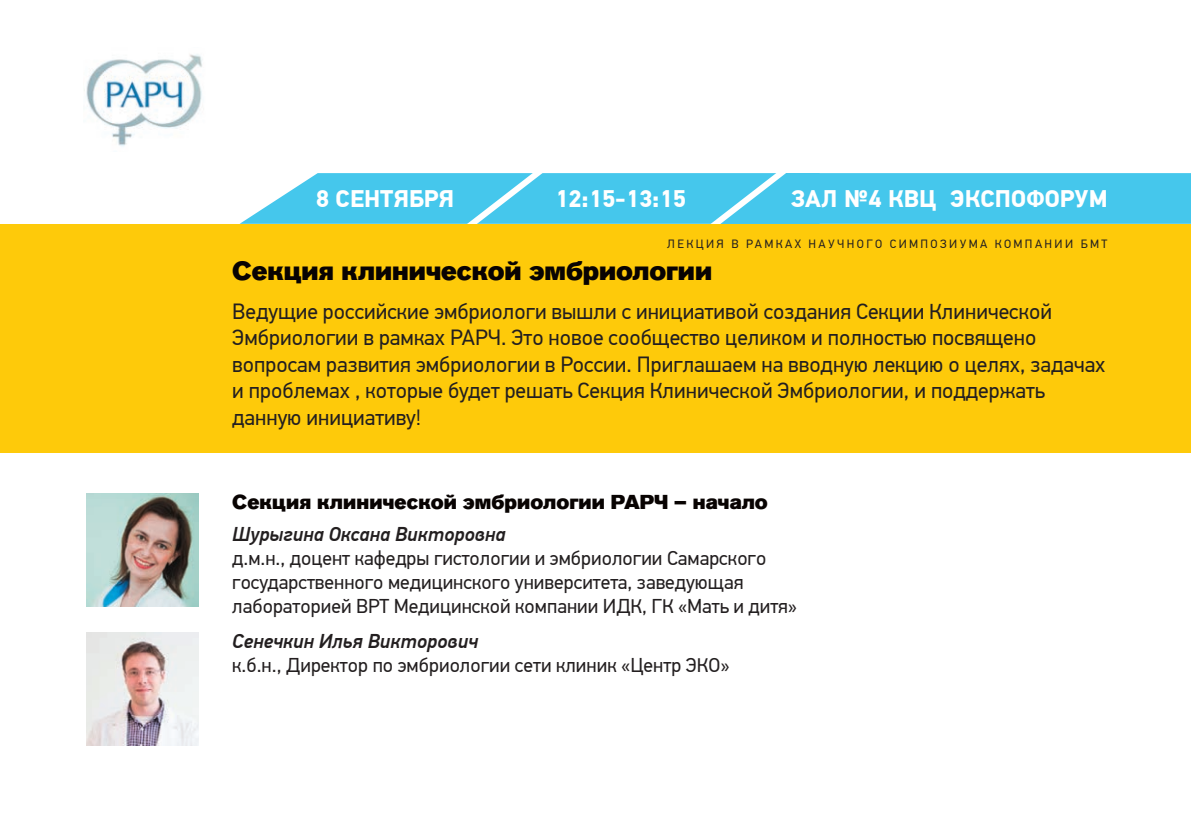
<style>
.page{position:relative;width:1191px;height:840px;background:#fff}
.page>*{position:absolute;margin:0;border:0;box-sizing:border-box;transform-origin:0 0}
.Артикул{font:26px "Akzidenz Grotesk Pro Super";color:#080302}
.t1{font:700 24px "PF Din Text Pro";color:#fff}
.t2{font:22px/26.4px "PF Din Text Pro";color:#231f20}
.t3{font:20px/24px "PF Din Text Pro";color:#231f20}
.t4{font:italic 500 20px "PF Din Text Pro";color:#231f20}
.Артикул-2{font:20px "Akzidenz Grotesk Pro Super";letter-spacing:.005em;color:#080302}
.t5{font:12px "PF Din Text Pro";letter-spacing:.2em;color:#231f20}
</style>
<div class="page">
<img style="left:86px;top:494px;width:113px;height:112px">
<img style="left:86px;top:633px;width:113px;height:112px">
<img style="left:84px;top:54px;width:119px;height:93px">
<svg style="left:240px;top:173px;width:950px;height:51px;background:#51caed"></svg>
<div style="left:0;top:224px;width:1190px;height:228px;background:#feca0a"></div>
<p class="t1" style="left:316px;top:185px;width:140px">8 СЕНТЯБРЯ</p>
<p class="t1" style="left:555px;top:185px;width:132px">12:15-13:15</p>
<p class="t1" style="left:791px;top:185px;width:318px">ЗАЛ №4 КВЦ ЭКСПОФОРУМ</p>
<p class="t5" style="left:667px;top:237px;width:441px">ЛЕКЦИЯ В РАМКАХ НАУЧНОГО СИМПОЗИУМА КОМПАНИИ БМТ</p>
<p class="Артикул" style="left:232px;top:254px;width:481px">Секция клинической эмбриологии</p>
<p class="t2" style="left:232px;top:298px;width:874px">Ведущие российские эмбриологи вышли с инициативой создания Секции Клинической Эмбриологии в рамках РАРЧ. Это новое сообщество целиком и полностью посвящено вопросам развития эмбриологии в России. Приглашаем на вводную лекцию о целях, задачах и проблемах , которые будет решать Секция Клинической Эмбриологии, и поддержать данную инициативу!</p>
<p class="Артикул-2" style="left:232px;top:489px;width:537px">Секция клинической эмбриологии РАРЧ – начало</p>
<p class="t4" style="left:232px;top:522px;width:275px">Шурыгина Оксана Викторовна</p>
<p class="t3" style="left:232px;top:546px;width:566px">д.м.н., доцент кафедры гистологии и эмбриологии Самарского государственного медицинского университета, заведующая лабораторией ВРТ Медицинской компании ИДК, ГК «Мать и дитя»</p>
<p class="t4" style="left:232px;top:629px;width:247px">Сенечкин Илья Викторович</p>
<p class="t3" style="left:232px;top:653px;width:499px">к.б.н., Директор по эмбриологии сети клиник «Центр ЭКО»</p>
</div>
